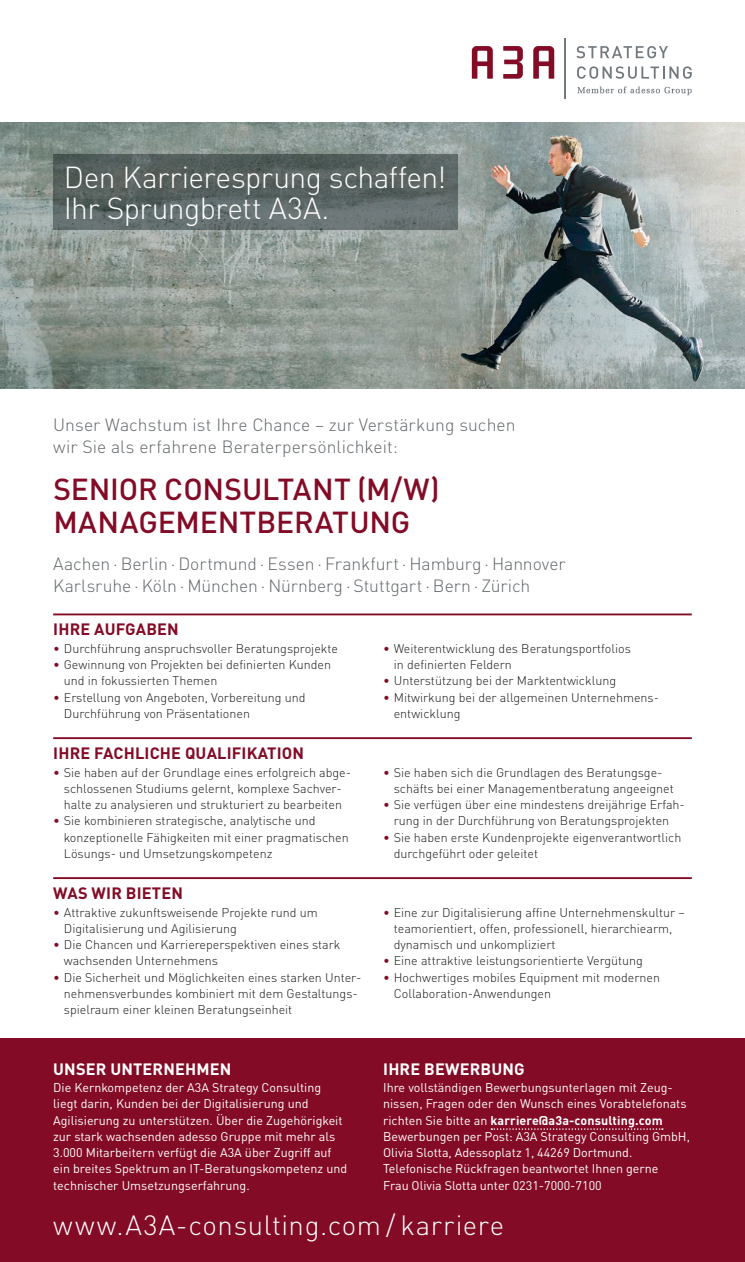
<style>
.page{position:relative;width:745px;height:1262px;background:#fff}
.page>*{position:absolute;margin:0;border:0;box-sizing:border-box;transform-origin:0 0}
.t1{font:300 30px "DINOT";letter-spacing:-.02em;color:#fff}
.Head-02_-_Stelle{font:500 30px/32.5px "DINOT";letter-spacing:-.005em;color:#830b26}
.t2{font:300 27.5px "DINOT";letter-spacing:.02em;color:#fff}
.t3{font:300 17.5px/22.5px "DINOT";color:#616669}
.Copy_Subhead_02{font:700 16.25px "DINOT";letter-spacing:.01em;color:#830b26}
.Copy_Subhead_01_B{font:700 16.25px "DINOT";letter-spacing:.01em;color:#fff}
.Copy_10_Pt_2_sp{font:300 12.5px/16.2px "DINOT";color:#181817}
.Copy_10_Pt{font:12.5px/16.2px "DINOT";color:#fff}
.s1{color:#830b26}
.s2{font-weight:700}
</style>
<div class="page">
<svg style="left:471px;top:46px;width:21px;height:33px"></svg>
<svg style="left:503px;top:46px;width:19px;height:33px"></svg>
<svg style="left:533px;top:46px;width:21px;height:33px"></svg>
<svg style="left:576px;top:46px;width:91px;height:12px"></svg>
<svg style="left:577px;top:66px;width:114px;height:13px"></svg>
<hr style="left:564px;top:38px;width:1px;height:60px;background:#72797d">
<svg style="left:577px;top:86px;width:114px;height:9px"></svg>
<img style="left:0;top:122px;width:744px;height:266px">
<svg style="left:53px;top:154px;width:404px;height:76px;background:#5b6665"></svg>
<hr style="left:53px;top:613px;width:638px;height:2px;background:#830b26">
<hr style="left:53px;top:737px;width:638px;height:2px;background:#830b26">
<hr style="left:53px;top:877px;width:638px;height:2px;background:#830b26">
<div style="left:0;top:1038px;width:744px;height:223px;background:#830b26"></div>
<svg style="left:491px;top:1128px;width:171px;height:1px"></svg>
<p class="t1" style="left:64px;top:159px;width:383px">Den Karrieresprung schaffen!</p>
<p class="t1" style="left:64px;top:190px;width:267px">Ihr Sprungbrett A3A.</p>
<p class="t3" style="left:53px;top:413px;width:463px">Unser Wachstum ist Ihre Chance – zur Verstärkung suchen wir Sie als erfahrene Beraterpersönlichkeit:</p>
<p class="Head-02_-_Stelle" style="left:53px;top:472px;width:388px">SENIOR CONSULTANT (M/W)<br>MANAGEMENTBERATUNG</p>
<p class="t3" style="left:53px;top:552px;width:513px">Aachen · Berlin · Dortmund · Essen · Frankfurt · Hamburg · Hannover<br>Karlsruhe · Köln · München · Nürnberg · Stuttgart · Bern · Zürich</p>
<p class="Copy_Subhead_02" style="left:53px;top:618px;width:127px">IHRE AUFGABEN</p>
<p class="Copy_10_Pt_2_sp" style="left:53px;top:640px;width:286px"><span class="s1">•</span> Durchführung anspruchsvoller Beratungsprojekte</p>
<p class="Copy_10_Pt_2_sp" style="left:64px;top:656px;width:268px;text-indent:-11px"><span class="s1">•</span> Gewinnung von Projekten bei definierten Kunden und in fokussierten Themen</p>
<p class="Copy_10_Pt_2_sp" style="left:64px;top:689px;width:243px;text-indent:-11px"><span class="s1">•</span> Erstellung von Angeboten, Vorbereitung und<br>Durchführung von Präsentationen</p>
<p class="Copy_Subhead_02" style="left:53px;top:742px;width:252px">IHRE FACHLICHE QUALIFIKATION</p>
<p class="Copy_10_Pt_2_sp" style="left:53px;top:764px;width:299px;text-align:center"><span class="s1">•</span> Sie haben auf der Grundlage eines erfolgreich abge&shy;schlossenen Studiums gelernt, komplexe Sachver&shy;halte zu analysieren und strukturiert zu bearbeiten</p>
<p class="Copy_10_Pt_2_sp" style="left:64px;top:812px;width:286px;text-indent:-11px"><span class="s1">•</span> Sie kombinieren strategische, analytische und konzeptionelle Fähigkeiten mit einer pragmatischen<br>Lösungs- und Umsetzungskompetenz</p>
<p class="Copy_Subhead_02" style="left:53px;top:882px;width:131px">WAS WIR BIETEN</p>
<p class="Copy_10_Pt_2_sp" style="left:64px;top:903px;width:255px;text-indent:-11px"><span class="s1">•</span> Attraktive zukunftsweisende Projekte rund um<br>Digitalisierung und Agilisierung</p>
<p class="Copy_10_Pt_2_sp" style="left:64px;top:936px;width:278px;text-indent:-11px"><span class="s1">•</span> Die Chancen und Karriereperspektiven eines stark wachsenden Unternehmens</p>
<p class="Copy_10_Pt_2_sp" style="left:64px;top:968px;width:299px;text-indent:-11px"><span class="s1">•</span> Die Sicherheit und Möglichkeiten eines starken Unter&shy;nehmensverbundes kombiniert mit dem Gestaltungs&shy;spielraum einer kleinen Beratungseinheit</p>
<p class="Copy_10_Pt_2_sp" style="left:393px;top:640px;width:238px;text-indent:-11px"><span class="s1">•</span> Weiterentwicklung des Beratungsportfolios in definierten Feldern</p>
<p class="Copy_10_Pt_2_sp" style="left:383px;top:672px;width:234px"><span class="s1">•</span> Unterstützung bei der Marktentwicklung</p>
<p class="Copy_10_Pt_2_sp" style="left:393px;top:689px;width:266px;text-indent:-11px"><span class="s1">•</span> Mitwirkung bei der allgemeinen Unternehmens&shy;entwicklung</p>
<p class="Copy_10_Pt_2_sp" style="left:393px;top:764px;width:281px;text-indent:-11px"><span class="s1">•</span> Sie haben sich die Grundlagen des Beratungsge&shy;schäfts bei einer Managementberatung angeeignet</p>
<p class="Copy_10_Pt_2_sp" style="left:383px;top:796px;width:303px;text-align:center"><span class="s1">•</span> Sie verfügen über eine mindestens dreijährige Erfah&shy;rung in der Durchführung von Beratungsprojekten</p>
<p class="Copy_10_Pt_2_sp" style="left:393px;top:829px;width:289px;text-indent:-11px"><span class="s1">•</span> Sie haben erste Kundenprojekte eigenverantwortlich durchgeführt oder geleitet</p>
<p class="Copy_10_Pt_2_sp" style="left:393px;top:903px;width:292px;text-indent:-11px"><span class="s1">•</span> Eine zur Digitalisierung affine Unternehmenskultur – teamorientiert, offen, professionell, hierarchiearm, dynamisch und unkompliziert</p>
<p class="Copy_10_Pt_2_sp" style="left:383px;top:952px;width:261px"><span class="s1">•</span> Eine attraktive leistungsorientierte Vergütung</p>
<p class="Copy_10_Pt_2_sp" style="left:393px;top:968px;width:267px;text-indent:-11px"><span class="s1">•</span> Hochwertiges mobiles Equipment mit modernen<br>Collaboration-Anwendungen</p>
<p class="Copy_Subhead_01_B" style="left:53px;top:1058px;width:179px">UNSER UNTERNEHMEN</p>
<p class="Copy_10_Pt" style="left:53px;top:1079px;width:295px">Die Kernkompetenz der A3A Strategy Consulting liegt darin, Kunden bei der Digitalisierung und Agilisierung zu unterstützen. Über die Zugehörigkeit zur stark wachsenden adesso Gruppe mit mehr als 3.000 Mitarbeitern verfügt die A3A über Zugriff auf ein breites Spektrum an IT-Beratungskompetenz und technischer Umsetzungserfahrung.</p>
<p class="Copy_Subhead_01_B" style="left:383px;top:1058px;width:143px">IHRE BEWERBUNG</p>
<p class="Copy_10_Pt" style="left:383px;top:1079px;width:305px">Ihre vollständigen Bewerbungsunterlagen mit Zeug&shy;nissen, Fragen oder den Wunsch eines Vorabtelefonats richten Sie bitte an <span class="s2">karriere@a3a-consulting.com</span></p>
<p class="Copy_10_Pt" style="left:383px;top:1128px;width:308px">Bewerbungen per Post: A3A Strategy Consulting GmbH, Olivia Slotta, Adessoplatz 1, 44269 Dortmund.<br>Telefonische Rückfragen beantwortet Ihnen gerne<br>Frau Olivia Slotta unter 0231-7000-7100</p>
<p class="t2" style="left:53px;top:1208px;width:452px">www.A3A-consulting.com / karriere</p>
</div>
